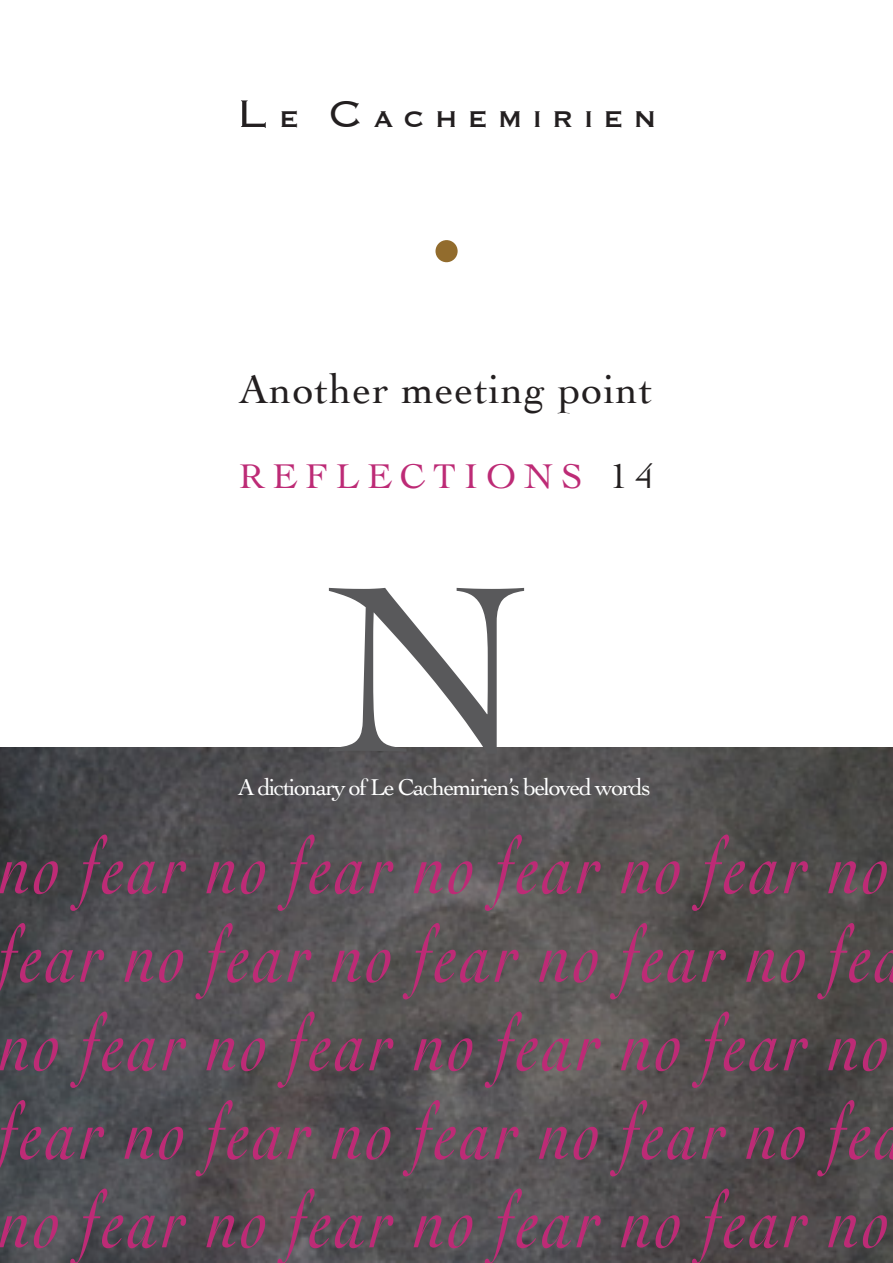
<style>
.page{position:relative;width:893px;height:1263px;background:#fff}
.page>*{position:absolute;margin:0;border:0;box-sizing:border-box;transform-origin:0 0}
.t1{font:249px "Cochin";color:#59595b}
.t2{font:italic 82.5px/88.5px "Cochin";letter-spacing:.05em;color:#bd2b76;scale:.8 1}
.t3{font:42px "Cochin";letter-spacing:.025em;color:#231f20}
.t4{font:36px "Cochin";letter-spacing:.22em;color:#bd2b76}
.t5{font:29.7px "Copperplate";color:#231f20}
.t6{font:24px "Cochin";letter-spacing:-.06em;color:#fff}
.s1{font-weight:300;font-size:50.4px}
.s2{font-weight:300;font-size:49.05px}
.s3{color:#231f20}
</style>
<div class="page">
<img style="left:0;top:748px;width:892px;height:514px">
<div style="left:435px;top:240px;width:23px;height:22px;background:#926c2d;border-radius:50%"></div>
<p class="t5" style="left:236px;top:100px;width:422px"><span class="s1">L</span> E <span class="s2">C</span> A C H E M I R I E N</p>
<p class="t3" style="left:239px;top:365px;width:415px">Another meeting point</p>
<p class="t4" style="left:239px;top:456px;width:417px">REFLECTIONS <span class="s3">14</span></p>
<p class="t1" style="left:325px;top:527px;width:204px">N</p>
<p class="t6" style="left:238px;top:773px;width:414px">A dictionary of Le Cachemirien’s beloved words</p>
<p class="t2" style="left:0;top:822px;width:1135px">no fear no fear no fear no fear no fear no fear no fear no fear no fea no fear no fear no fear no fear no fear no fear no fear no fear no fea no fear no fear no fear no fear no</p>
</div>
